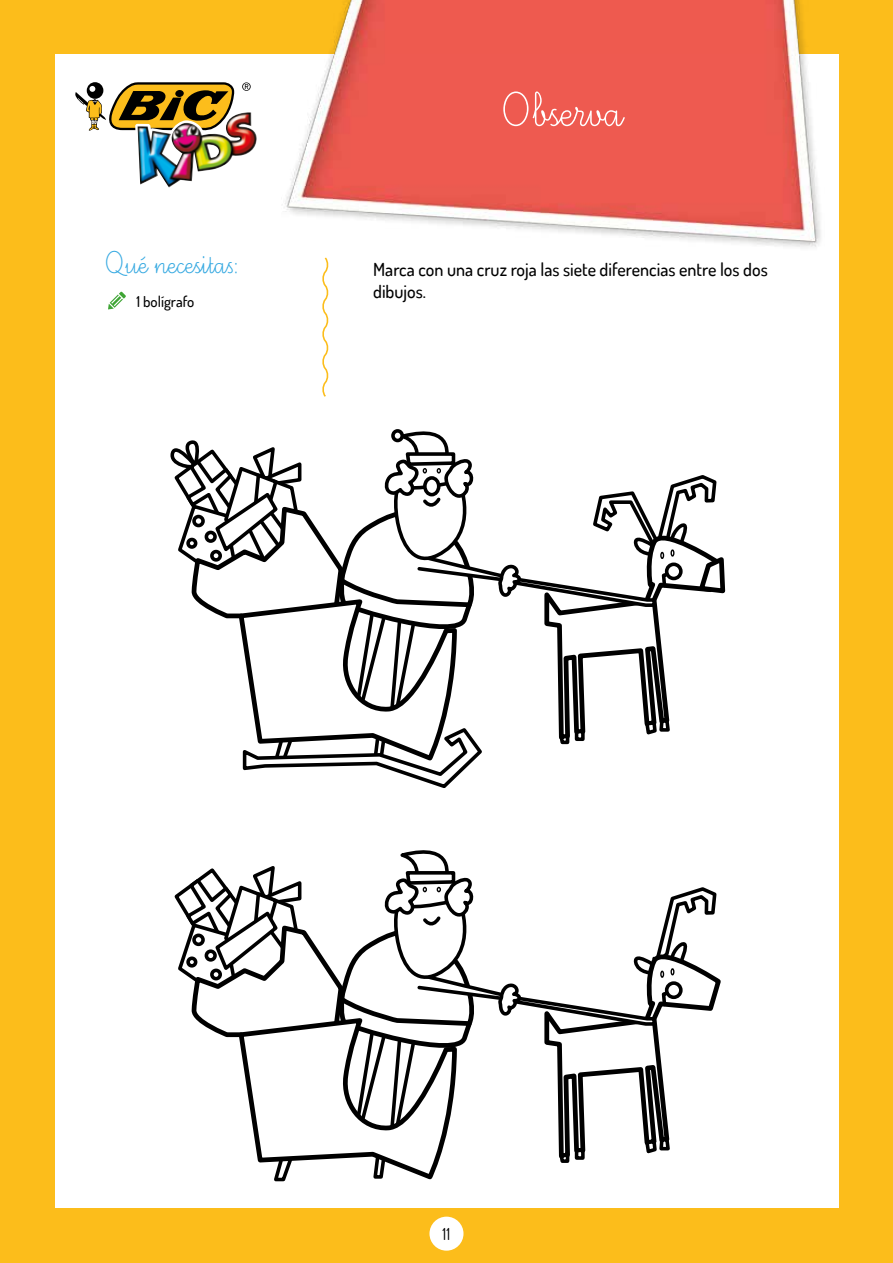
<style>
.page{position:relative;width:893px;height:1263px;background:#fcbd1b}
.page>*{position:absolute;margin:0;border:0;box-sizing:border-box;transform-origin:0 0}
.t1{font:60px "Ecriture A Romain Orne";color:#fff}
.t2{font:39px "Ecriture A Romain Orne";color:#36a9e1}
.t3{font:500 18px/21.6px "Dosis";color:#000}
.t4{font:16.5px "Dosis";color:#000}
.t5{font:500 15px "Dosis";color:#000}
</style>
<div class="page">
<div style="left:55px;top:55px;width:783px;height:1153px;background:#fff"></div>
<div style="left:429px;top:1216px;width:34px;height:35px;background:#fff;border-radius:50%"></div>
<img style="left:282px;top:0;width:543px;height:247px">
<svg style="left:75px;top:82px;width:176px;height:53px"></svg>
<img style="left:138px;top:112px;width:119px;height:76px">
<svg style="left:322px;top:257px;width:7px;height:140px"></svg>
<svg style="left:108px;top:292px;width:18px;height:17px"></svg>
<svg style="left:170px;top:429px;width:556px;height:359px"></svg>
<svg style="left:174px;top:850px;width:547px;height:332px"></svg>
<h1 class="t1" style="left:501px;top:81px;width:123px">Observa</h1>
<h2 class="t2" style="left:105px;top:244px;width:136px">Qué necesitas:</h2>
<p class="t3" style="left:373px;top:259px;width:396px">Marca con una cruz roja las siete diferencias entre los dos dibujos.</p>
<p class="t5" style="left:136px;top:292px;width:59px">1 bolígrafo</p>
<p class="t4" style="left:443px;top:1223px;width:9px">11</p>
</div>
